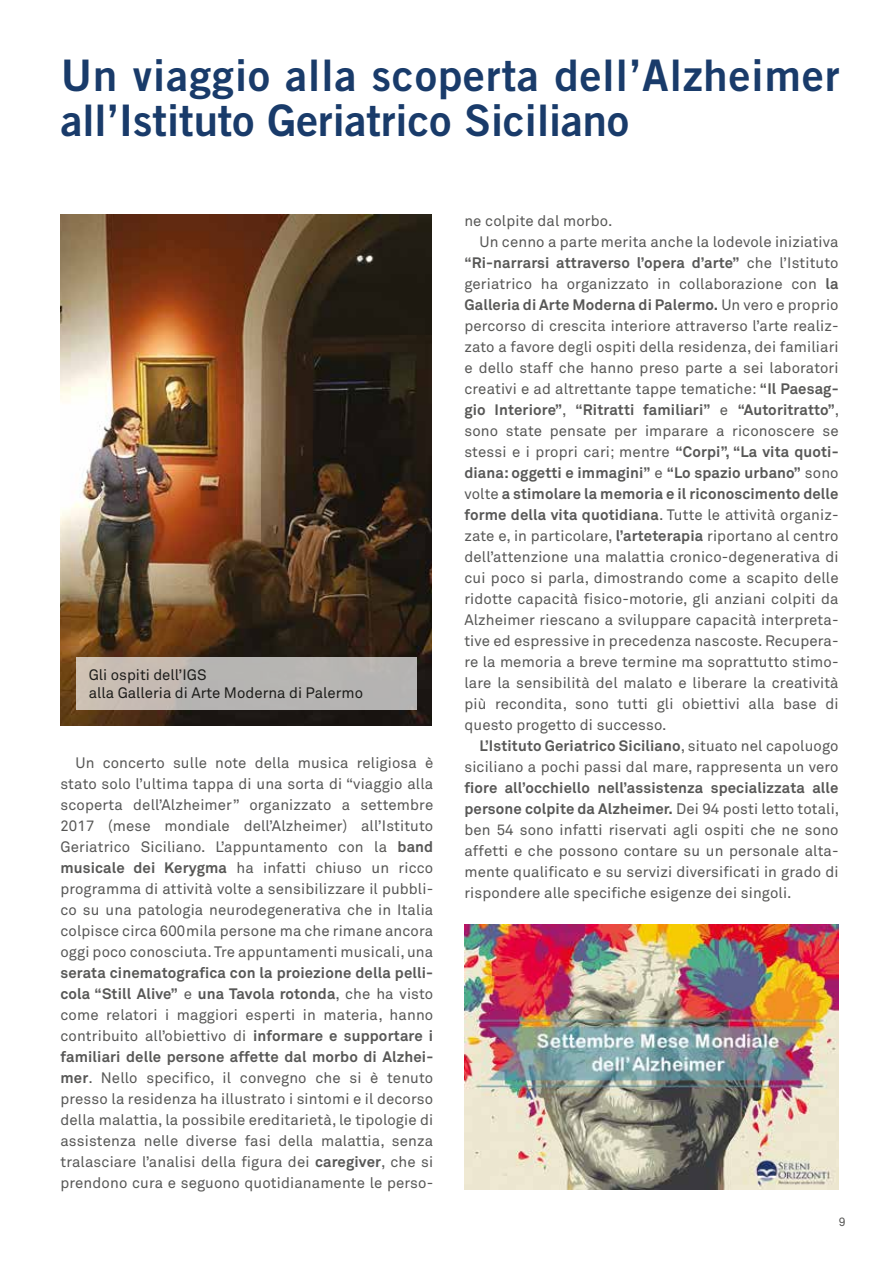
<style>
.page{position:relative;width:893px;height:1263px;background:#fff}
.page>*{position:absolute;margin:0;border:0;box-sizing:border-box;transform-origin:0 0}
.t1{font:43.5px/45px "Trade Gothic LT Std Bd 2";letter-spacing:.025em;color:#193b6a}
.t2{font:15px/21px "Akkurat";letter-spacing:.01em;color:#575756;text-align:justify}
.t3{font:700 15px "Akkurat";letter-spacing:.01em;color:#575756}
.t4{font:15px/18px "Akkurat";color:#1d1d1b}
.t5{font:12px "Akkurat";color:#575756}
.s1{font-weight:700}
.s2{font-weight:400}
</style>
<div class="page">
<img style="left:464px;top:925px;width:375px;height:264px">
<img style="left:60px;top:214px;width:372px;height:511px">
<div style="left:76px;top:657px;width:340px;height:53px;background:linear-gradient(to right,#c8bdb3,#b0b1b2)"></div>
<h1 class="t1" style="left:61px;top:53px;width:780px">Un viaggio alla scoperta dell’Alzheimer all’Istituto Geriatrico Siciliano</h1>
<p class="t4" style="left:89px;top:666px;width:276px">Gli ospiti dell’IGS<br>alla Galleria di Arte Moderna di Palermo</p>
<p class="t2" style="left:60px;top:753px;width:374px;text-indent:15px">Un concerto sulle note della musica religiosa è stato solo l’ultima tappa di una sorta di “viaggio alla scoperta dell’Alzheimer” organizzato a settembre 2017 (mese mondiale dell’Alzheimer) all’Istituto Geriatrico Siciliano. L’appuntamento con la <span class="s1">band musicale dei Kerygma</span> ha infatti chiuso un ricco programma di attività volte a sensibilizzare il pubbli&shy;co su una patologia neurodegenerativa che in Italia colpisce circa 600mila persone ma che rimane ancora oggi poco conosciuta. Tre appuntamenti musicali, una</p>
<p class="t2" style="left:60px;top:963px;width:374px"><span class="s1">serata cinematografica con la proiezione della pelli&shy;cola “Still Alive”</span> e <span class="s1">una Tavola rotonda</span>, che ha visto come relatori i maggiori esperti in materia, hanno contribuito all’obiettivo di <span class="s1">informare e supportare i familiari delle persone affette dal morbo di Alzhei&shy;mer</span>. Nello specifico, il convegno che si è tenuto presso la residenza ha illustrato i sintomi e il decorso della malattia, la possibile ereditarietà, le tipologie di assistenza nelle diverse fasi della malattia, senza tralasciare l’analisi della figura dei <span class="s1">caregiver</span>, che si prendono cura e seguono quotidianamente le perso-</p>
<p class="t2" style="left:464px;top:211px;width:150px">ne colpite dal morbo.</p>
<p class="t2" style="left:479px;top:232px;width:361px">Un cenno a parte merita anche la lodevole iniziativa</p>
<p class="t3" style="left:464px;top:254px;width:376px">“Ri-narrarsi attraverso l’opera d’arte” <span class="s2">che l’Istituto</span></p>
<p class="t2" style="left:464px;top:274px;width:376px">geriatrico ha organizzato in collaborazione con <span class="s1">la</span></p>
<p class="t3" style="left:464px;top:296px;width:376px">Galleria di Arte Moderna di Palermo. <span class="s2">Un vero e proprio</span></p>
<p class="t2" style="left:464px;top:316px;width:376px">percorso di crescita interiore attraverso l’arte realiz-</p>
<p class="t2" style="left:464px;top:337px;width:376px">zato a favore degli ospiti della residenza, dei familiari</p>
<p class="t2" style="left:464px;top:358px;width:376px">e dello staff che hanno preso parte a sei laboratori</p>
<p class="t2" style="left:464px;top:379px;width:376px">creativi e ad altrettante tappe tematiche: <span class="s1">“Il Paesag-</span></p>
<p class="t3" style="left:464px;top:401px;width:376px">gio Interiore”<span class="s2">,</span> “Ritratti familiari” <span class="s2">e</span> “Autoritratto”<span class="s2">,</span></p>
<p class="t2" style="left:464px;top:421px;width:376px">sono state pensate per imparare a riconoscere se</p>
<p class="t2" style="left:464px;top:442px;width:376px">stessi e i propri cari; mentre <span class="s1">“Corpi”, “La vita quoti-</span></p>
<p class="t3" style="left:464px;top:464px;width:376px">diana: oggetti e immagini” <span class="s2">e</span> “Lo spazio urbano” <span class="s2">sono</span></p>
<p class="t3" style="left:464px;top:485px;width:376px"><span class="s2">volte</span> a stimolare la memoria e il riconoscimento delle</p>
<p class="t3" style="left:464px;top:506px;width:376px">forme della vita quotidiana<span class="s2">. Tutte le attività organiz-</span></p>
<p class="t2" style="left:464px;top:526px;width:376px">zate e, in particolare, <span class="s1">l’arteterapia</span> riportano al centro</p>
<p class="t2" style="left:464px;top:547px;width:376px">dell’attenzione una malattia cronico-degenerativa di</p>
<p class="t2" style="left:464px;top:568px;width:376px">cui poco si parla, dimostrando come a scapito delle</p>
<p class="t2" style="left:464px;top:589px;width:376px">ridotte capacità fisico-motorie, gli anziani colpiti da</p>
<p class="t2" style="left:464px;top:610px;width:376px">Alzheimer riescano a sviluppare capacità interpreta-</p>
<p class="t2" style="left:464px;top:631px;width:376px">tive ed espressive in precedenza nascoste. Recupera-</p>
<p class="t2" style="left:464px;top:652px;width:376px">re la memoria a breve termine ma soprattutto stimo-</p>
<p class="t2" style="left:464px;top:673px;width:376px">lare la sensibilità del malato e liberare la creatività</p>
<p class="t2" style="left:464px;top:694px;width:376px">più recondita, sono tutti gli obiettivi alla base di</p>
<p class="t2" style="left:464px;top:715px;width:204px">questo progetto di successo.</p>
<p class="t3" style="left:479px;top:737px;width:361px">L’Istituto Geriatrico Siciliano<span class="s2">, situato nel capoluogo</span></p>
<p class="t2" style="left:464px;top:757px;width:376px">siciliano a pochi passi dal mare, rappresenta un vero</p>
<p class="t2" style="left:464px;top:778px;width:376px"><span class="s1">fiore all’occhiello nell’assistenza specializzata alle persone colpite da Alzheimer.</span> Dei 94 posti letto totali, ben 54 sono infatti riservati agli ospiti che ne sono affetti e che possono contare su un personale alta&shy;mente qualificato e su servizi diversificati in grado di rispondere alle specifiche esigenze dei singoli.</p>
<p class="t5" style="left:839px;top:1215px;width:8px">9</p>
</div>
